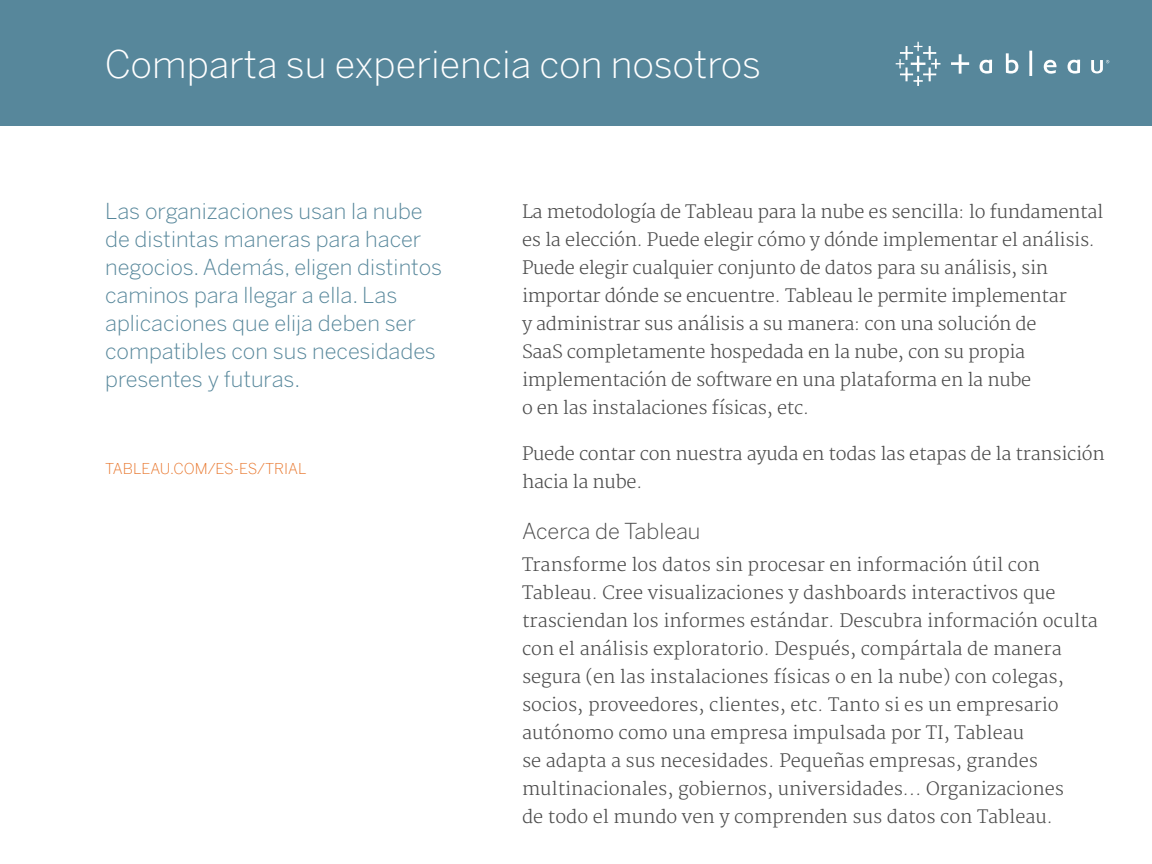
<style>
.page{position:relative;width:1152px;height:864px;background:#fff}
.page>*{position:absolute;margin:0;border:0;box-sizing:border-box;transform-origin:0 0}
.BODY-HEADER{font:300 38px "Benton Sans";color:#fff}
.BODY-SUBHEAD{font:300 22px/28px "Benton Sans";color:#57879b}
.ABOUT_HEADER{font:300 22px "Benton Sans";letter-spacing:-.005em;color:#4b4b4b}
.ABOUT_HEADER-2{font:300 18px/28px "Merriweather";color:#4b4b4b}
.BODY-COPY_DARK-GREY{font:300 18px/28px "Merriweather";letter-spacing:-.015em;color:#4b4b4b}
.CALLOUT_HEADER{font:300 15px "Benton Sans";color:#e8762c}
</style>
<div class="page">
<div style="left:0;top:0;width:1152px;height:126px;background:#57879b"></div>
<svg style="left:896px;top:42px;width:213px;height:44px"></svg>
<p class="BODY-HEADER" style="left:105px;top:42px;width:658px">Comparta su experiencia con nosotros</p>
<p class="BODY-SUBHEAD" style="left:105px;top:197px;width:338px">Las organizaciones usan la nube de distintas maneras para hacer negocios. Además, eligen distintos caminos para llegar a ella. Las aplicaciones que elija deben ser compatibles con sus necesidades presentes y futuras.</p>
<p class="CALLOUT_HEADER" style="left:105px;top:460px;width:203px">TABLEAU.COM/ES-ES/TRIAL</p>
<p class="BODY-COPY_DARK-GREY" style="left:522px;top:199px;width:583px">La metodología de Tableau para la nube es sencilla: lo fundamental es la elección. Puede elegir cómo y dónde implementar el análisis.<br>Puede elegir cualquier conjunto de datos para su análisis, sin importar dónde se encuentre. Tableau le permite implementar<br>y administrar sus análisis a su manera: con una solución de<br>SaaS completamente hospedada en la nube, con su propia implementación de software en una plataforma en la nube<br>o en las instalaciones físicas, etc.</p>
<p class="BODY-COPY_DARK-GREY" style="left:522px;top:441px;width:584px">Puede contar con nuestra ayuda en todas las etapas de la transición hacia la nube.</p>
<p class="ABOUT_HEADER" style="left:522px;top:518px;width:180px">Acerca de Tableau</p>
<p class="ABOUT_HEADER-2" style="left:522px;top:552px;width:578px">Transforme los datos sin procesar en información útil con Tableau. Cree visualizaciones y dashboards interactivos que trasciendan los informes estándar. Descubra información oculta con el análisis exploratorio. Después, compártala de manera segura (en las instalaciones físicas o en la nube) con colegas, socios, proveedores, clientes, etc. Tanto si es un empresario autónomo como una empresa impulsada por TI, Tableau<br>se adapta a sus necesidades. Pequeñas empresas, grandes multinacionales, gobiernos, universidades... Organizaciones<br>de todo el mundo ven y comprenden sus datos con Tableau.</p>
</div>
